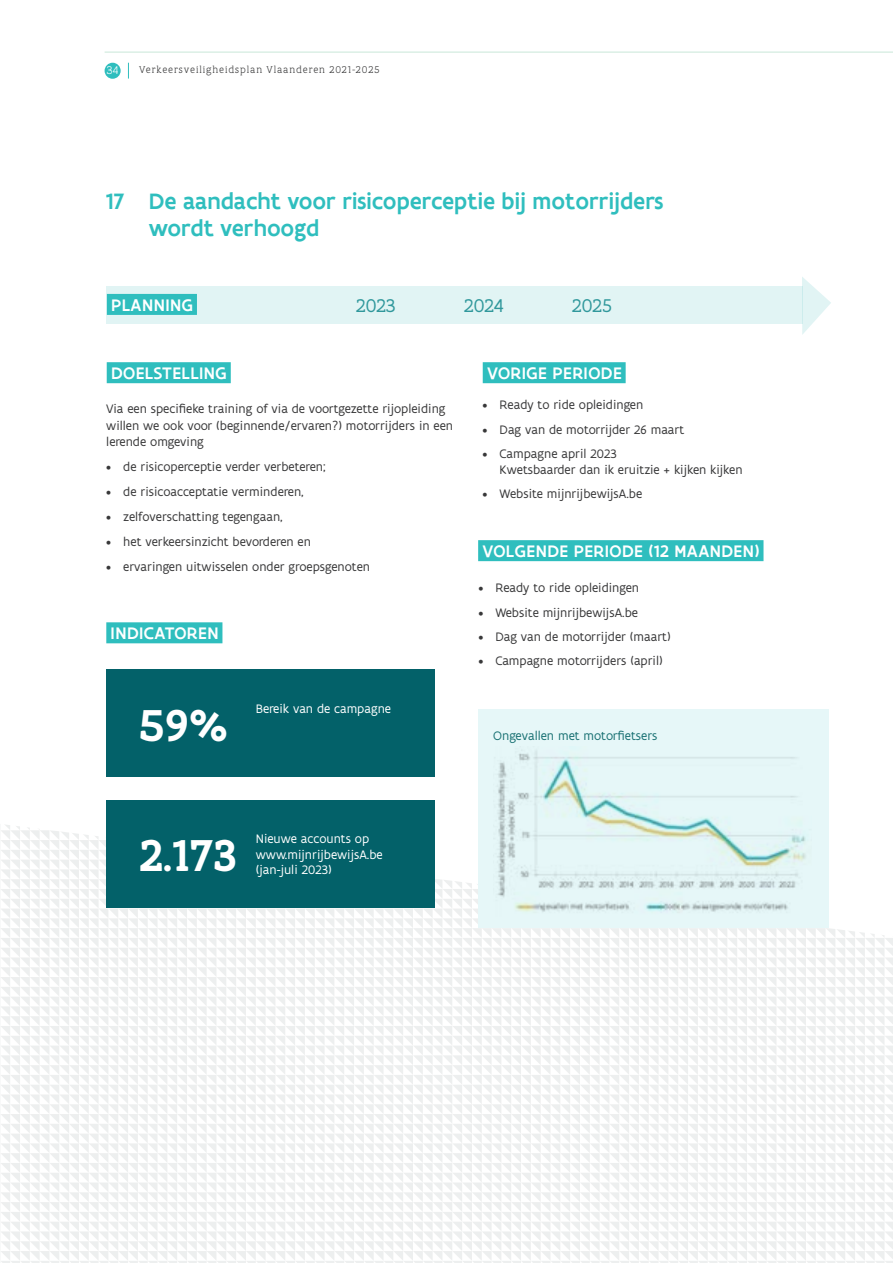
<style>
.page{position:relative;width:893px;height:1263px;background:#fff}
.page>*{position:absolute;margin:0;border:0;box-sizing:border-box;transform-origin:0 0}
.t1{font:500 48px "Flanders Art Serif";color:#fff}
.t2{font:500 24px/27px "Flanders Art Sans";color:#2fbebe}
.t3{font:19.8px "Flanders Art Serif";color:#30989c}
.t4{font:500 18px "Flanders Art Sans";letter-spacing:.025em;color:#fff}
.t5{font:13.2px/16.5px "Flanders Art Sans";color:#383839}
.t6{font:13.2px/15.9px "Flanders Art Sans";color:#fff}
.t7{font:13.2px "Flanders Art Sans";color:#1a7274}
.t8{font:300 12px "Flanders Art Serif";color:#fff}
.t9{font:300 10.5px "Flanders Art Serif";letter-spacing:.085em;color:#383839}
</style>
<div class="page">
<svg style="left:128px;top:63px;width:1px;height:16px"></svg>
<div style="left:105px;top:63px;width:16px;height:16px;background:#2fbebe;border-radius:50%"></div>
<hr style="left:105px;top:52px;width:788px;height:1px;background:#c9e7d8">
<div style="left:107px;top:362px;width:124px;height:21px;background:#2fbebe"></div>
<div style="left:106px;top:622px;width:116px;height:21px;background:#2fbebe"></div>
<div style="left:483px;top:362px;width:143px;height:21px;background:#2fbebe"></div>
<div style="left:478px;top:540px;width:285px;height:21px;background:#2fbebe"></div>
<div style="left:106px;top:670px;width:328px;height:107px;background:#036169"></div>
<svg style="left:1px;top:821px;width:892px;height:442px"></svg>
<div style="left:106px;top:286px;width:697px;height:38px;background:#e1f4f4"></div>
<svg style="left:802px;top:277px;width:29px;height:58px"></svg>
<div style="left:107px;top:294px;width:90px;height:21px;background:#2fbebe"></div>
<div style="left:478px;top:710px;width:351px;height:218px;background:#e6f7f8"></div>
<img style="left:497px;top:750px;width:309px;height:163px">
<div style="left:106px;top:800px;width:328px;height:107px;background:#036169"></div>
<p class="t8" style="left:107px;top:63px;width:13px">34</p>
<p class="t9" style="left:139px;top:63px;width:242px">Verkeersveiligheidsplan Vlaanderen 2021-2025</p>
<h2 class="t2" style="left:149px;top:188px;width:516px;text-indent:-43px">17 De aandacht voor risicoperceptie bij motorrijders wordt verhoogd</h2>
<h3 class="t4" style="left:111px;top:294px;width:83px">PLANNING</h3>
<h3 class="t3" style="left:356px;top:293px;width:41px">2023</h3>
<h3 class="t3" style="left:464px;top:293px;width:41px">2024</h3>
<h3 class="t3" style="left:572px;top:293px;width:41px">2025</h3>
<h3 class="t4" style="left:111px;top:362px;width:117px">DOELSTELLING</h3>
<p class="t5" style="left:106px;top:401px;width:348px">Via een specifieke training of via de voortgezette rijopleiding willen we ook voor (beginnende/ervaren?) motorrijders in een lerende omgeving</p>
<p class="t5" style="left:106px;top:459px;width:221px">• de risicoperceptie verder verbeteren;</p>
<p class="t5" style="left:106px;top:484px;width:199px">• de risicoacceptatie verminderen,</p>
<p class="t5" style="left:106px;top:509px;width:178px">• zelfoverschatting tegengaan,</p>
<p class="t5" style="left:106px;top:534px;width:206px">• het verkeersinzicht bevorderen en</p>
<p class="t5" style="left:106px;top:559px;width:265px">• ervaringen uitwisselen onder groepsgenoten</p>
<h3 class="t4" style="left:111px;top:622px;width:109px">INDICATOREN</h3>
<h1 class="t1" style="left:139px;top:695px;width:91px">59%</h1>
<p class="t6" style="left:256px;top:700px;width:137px">Bereik van de campagne</p>
<h3 class="t4" style="left:487px;top:362px;width:136px">VORIGE PERIODE</h3>
<p class="t5" style="left:483px;top:397px;width:162px">• Ready to ride opleidingen</p>
<p class="t5" style="left:483px;top:421px;width:203px">• Dag van de motorrijder 26 maart</p>
<p class="t5" style="left:500px;top:446px;width:244px;line-height:15.9px;text-indent:-17px">• Campagne april 2023<br>Kwetsbaarder dan ik eruitzie + kijken kijken</p>
<p class="t5" style="left:483px;top:486px;width:161px">• Website mijnrijbewijsA.be</p>
<h3 class="t4" style="left:482px;top:540px;width:279px">VOLGENDE PERIODE (12 MAANDEN)</h3>
<p class="t5" style="left:478px;top:580px;width:162px">• Ready to ride opleidingen</p>
<p class="t5" style="left:478px;top:604px;width:161px">• Website mijnrijbewijsA.be</p>
<p class="t5" style="left:478px;top:629px;width:194px">• Dag van de motorrijder (maart)</p>
<p class="t5" style="left:478px;top:653px;width:186px">• Campagne motorrijders (april)</p>
<p class="t7" style="left:493px;top:728px;width:166px">Ongevallen met motorfietsers</p>
<h1 class="t1" style="left:139px;top:825px;width:99px">2.173</h1>
<p class="t6" style="left:256px;top:831px;width:128px">Nieuwe accounts op www.mijnrijbewijsA.be (jan-juli 2023)</p>
</div>
